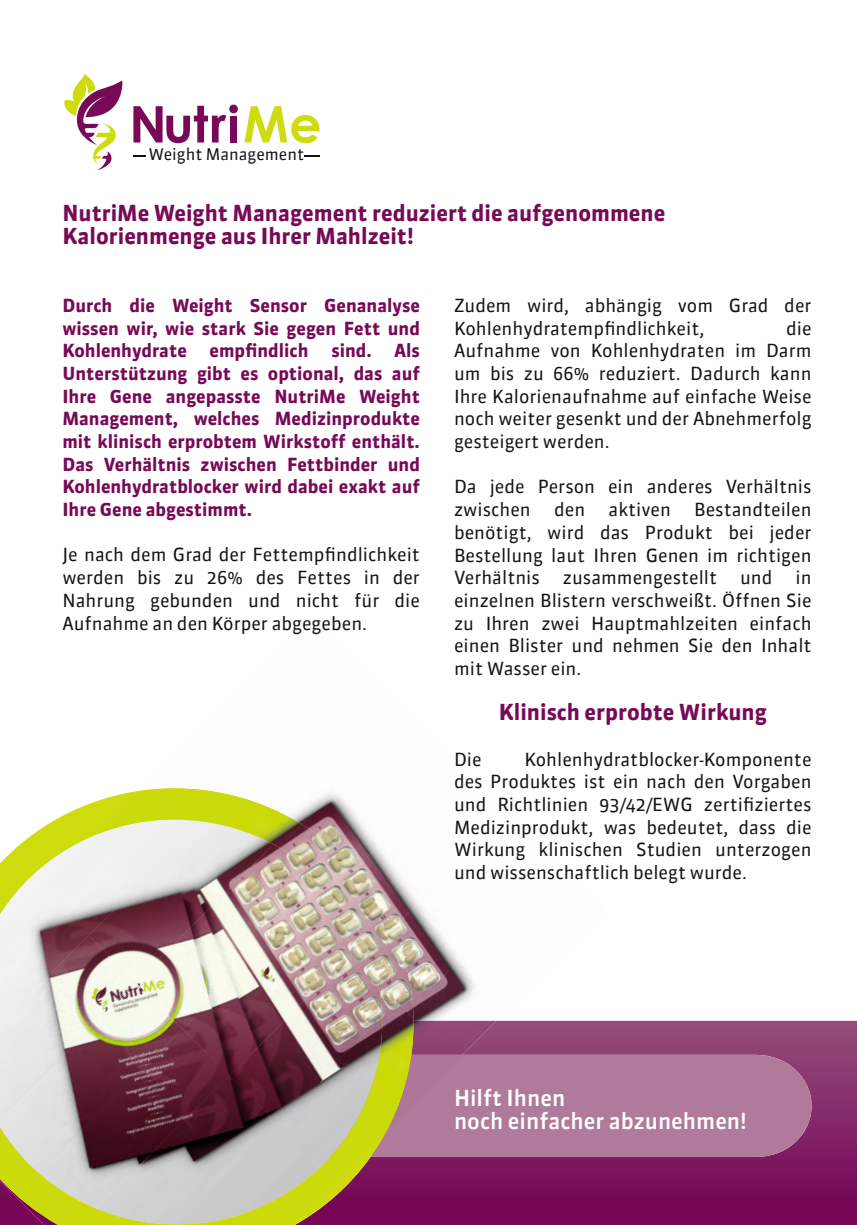
<style>
.page{position:relative;width:857px;height:1225px;background:#fff}
.page>*{position:absolute;margin:0;border:0;box-sizing:border-box;transform-origin:0 0}
.t1{font:700 22px/22.6px "Sanuk OT";color:#770957}
.t2{font:500 22px/22.6px "Sanuk OT";color:#fff}
.t3{font:18px/22.6px "Sanuk OT";color:#131413;text-align:justify}
.t4{font:700 18px/22.6px "Sanuk OT";color:#770957;text-align:justify}
.t5{font:16px "Sanuk OT";color:#131413}
</style>
<div class="page">
<svg style="left:413px;top:1020px;width:443px;height:205px;background:#802063"></svg>
<svg style="left:64px;top:74px;width:58px;height:97px"></svg>
<svg style="left:133px;top:105px;width:105px;height:38px"></svg>
<div style="left:230px;top:116px;width:7px;height:26px;background:#770957"></div>
<svg style="left:244px;top:106px;width:75px;height:37px"></svg>
<svg style="left:133px;top:155px;width:12px;height:2px"></svg>
<svg style="left:304px;top:155px;width:15px;height:2px"></svg>
<div style="left:413px;top:1054px;width:405px;height:103px;background:#b07a9a"></div>
<svg style="left:25px;top:801px;width:388px;height:424px"></svg>
<img style="left:302px;top:792px;width:52px;height:32px">
<img style="left:354px;top:801px;width:59px;height:23px">
<img style="left:413px;top:904px;width:62px;height:116px">
<img style="left:413px;top:1020px;width:83px;height:34px">
<div style="left:400px;top:1054px;width:62px;height:75px;background:#b07a9a"></div>
<img style="left:0;top:840px;width:89px;height:95px">
<img style="left:0;top:935px;width:89px;height:47px">
<img style="left:89px;top:821px;width:117px;height:161px">
<img style="left:0;top:982px;width:135px;height:146px">
<img style="left:135px;top:844px;width:144px;height:184px">
<img style="left:38px;top:1028px;width:144px;height:100px">
<img style="left:182px;top:884px;width:97px;height:191px">
<img style="left:96px;top:1075px;width:133px;height:143px">
<img style="left:229px;top:940px;width:146px;height:136px">
<img style="left:173px;top:1122px;width:56px;height:96px">
<img style="left:276px;top:1016px;width:99px;height:60px">
<img style="left:96px;top:788px;width:135px;height:46px">
<img style="left:206px;top:795px;width:96px;height:52px">
<img style="left:0;top:1128px;width:140px;height:97px">
<img style="left:279px;top:824px;width:134px;height:188px">
<img style="left:135px;top:1218px;width:94px;height:7px">
<img style="left:375px;top:983px;width:38px;height:118px">
<img style="left:229px;top:1076px;width:171px;height:149px">
<svg style="left:407px;top:1006px;width:6px;height:12px"></svg>
<p class="t5" style="left:148px;top:144px;width:157px">Weight Management</p>
<p class="t1" style="left:62px;top:202px;width:604px">NutriMe Weight Management reduziert die aufgenommene<br>Kalorienmenge aus Ihrer Mahlzeit!</p>
<p class="t4" style="left:62px;top:294px;width:359px">Durch die Weight Sensor Genanalyse wissen wir, wie stark Sie gegen Fett und Kohlenhydrate</p>
<p class="t4" style="left:62px;top:340px;width:359px;text-indent:332px">Als Unterstützung gibt es optional, das auf Ihre Gene angepasste NutriMe Weight Management, welches Medizinprodukte mit klinisch erprobtem Wirkstoff enthält.<br>Das Verhältnis zwischen Fettbinder und Kohlenhydratblocker wird dabei exakt auf Ihre Gene abgestimmt.</p>
<p class="t3" style="left:62px;top:544px;width:359px">Je nach dem Grad der Fettempfindlichkeit werden bis zu 26% des Fettes in der Nahrung gebunden und nicht für die Aufnahme an den Körper abgegeben.</p>
<p class="t4" style="left:209px;top:340px;width:100px">empfindlich</p>
<p class="t4" style="left:331px;top:340px;width:42px">sind.</p>
<p class="t3" style="left:454px;top:294px;width:359px">Zudem wird, abhängig vom Grad der<br>Kohlenhydratempfindlichkeit,</p>
<p class="t3" style="left:454px;top:317px;width:359px;text-indent:332px">die Aufnahme von Kohlenhydraten im Darm um bis zu 66% reduziert. Dadurch kann Ihre Kalorienaufnahme auf einfache Weise noch weiter gesenkt und der Abnehmerfolg gesteigert werden.</p>
<p class="t3" style="left:454px;top:476px;width:359px">Da jede Person ein anderes Verhältnis zwischen</p>
<p class="t3" style="left:454px;top:498px;width:359px;text-indent:240px">Bestandteilen benötigt, wird das Produkt bei jeder Bestellung laut Ihren Genen im richtigen Verhältnis</p>
<p class="t3" style="left:554px;top:498px;width:33px">den</p>
<p class="t3" style="left:608px;top:498px;width:64px">aktiven</p>
<p class="t3" style="left:562px;top:566px;width:156px">zusammengestellt</p>
<p class="t3" style="left:739px;top:566px;width:34px">und</p>
<p class="t3" style="left:454px;top:566px;width:359px;text-indent:341px">in einzelnen Blistern verschweißt. Öffnen Sie zu Ihren zwei Hauptmahlzeiten einfach einen Blister und nehmen Sie den Inhalt mit Wasser ein.</p>
<p class="t1" style="left:498px;top:701px;width:269px">Klinisch erprobte Wirkung</p>
<p class="t3" style="left:454px;top:748px;width:29px">Die</p>
<p class="t3" style="left:454px;top:748px;width:359px;text-indent:70px">Kohlenhydratblocker-Komponente des Produktes ist ein nach den Vorgaben und Richtlinien 93/42/EWG zertifiziertes Medizinprodukt, was bedeutet, dass die Wirkung klinischen Studien unterzogen und wissenschaftlich belegt wurde.</p>
<p class="t2" style="left:454px;top:1087px;width:294px">Hilft Ihnen<br>noch einfacher abzunehmen!</p>
</div>
